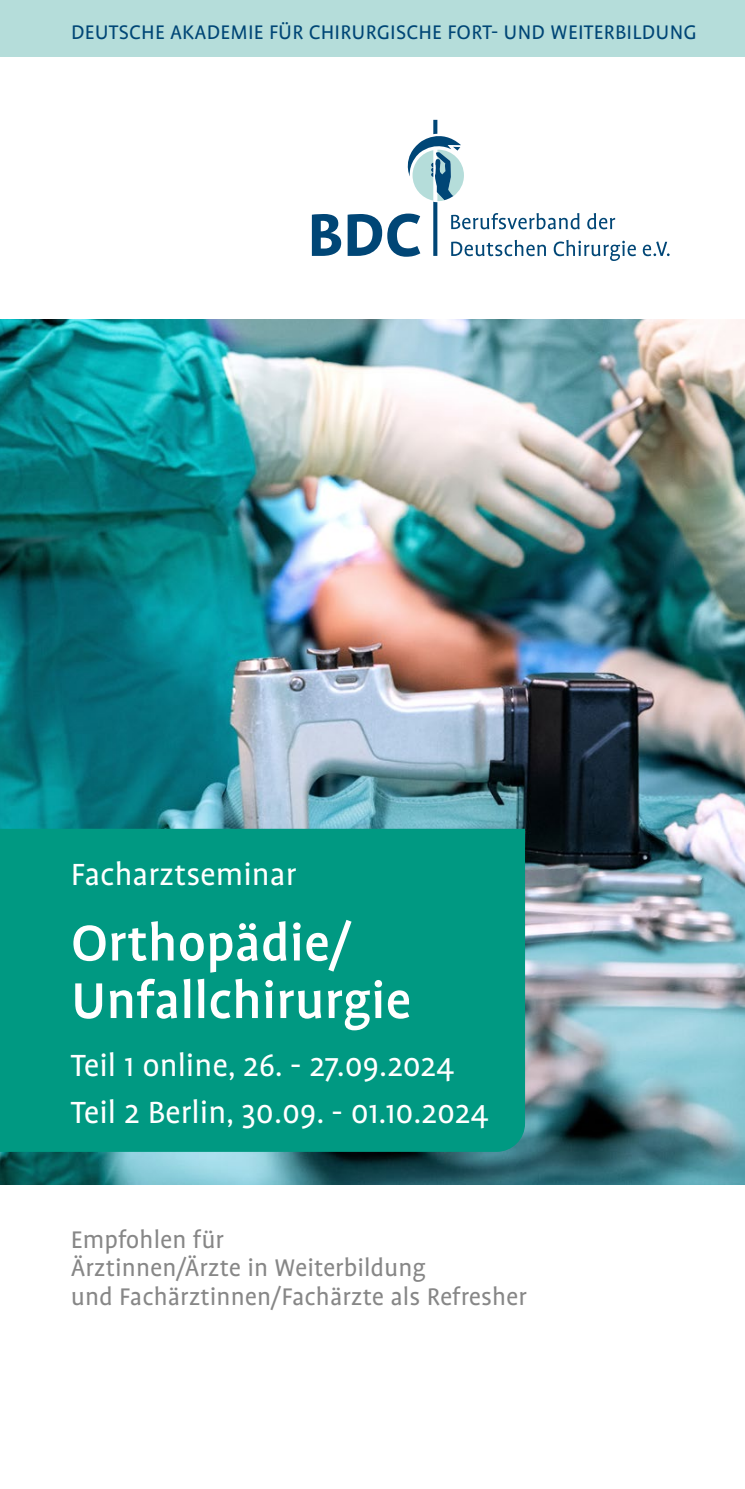
<style>
.page{position:relative;width:745px;height:1489px;background:#fff}
.page>*{position:absolute;margin:0;border:0;box-sizing:border-box;transform-origin:0 0}
.Titel_Seminartitel{font:500 57.5px/57.5px "Profile Pro";color:#fff}
.titel_Stadt_datum{font:35px "Profile Pro";color:#fff}
.Titel_SUB{font:27.5px/28.2px "Profile Pro";color:#878787}
.t1{font:22.5px "Profile Pro";letter-spacing:.01em;color:#004676}
</style>
<div class="page">
<img style="left:0;top:319px;width:744px;height:864px">
<div style="left:0;top:0;width:744px;height:57px;background:#b5ddda"></div>
<div style="left:0;top:828px;width:524px;height:323px;background:#009982"></div>
<svg style="left:312px;top:120px;width:357px;height:141px"></svg>
<p class="t1" style="left:71px;top:20px;width:626px">DEUTSCHE AKADEMIE FÜR CHIRURGISCHE FORT- UND WEITERBILDUNG</p>
<p class="titel_Stadt_datum" style="left:71px;top:855px;width:227px">Facharztseminar</p>
<p class="Titel_Seminartitel" style="left:71px;top:915px;width:341px">Orthopädie/<br>Unfallchirurgie</p>
<p class="titel_Stadt_datum" style="left:71px;top:1045px;width:384px">Teil 1 online, 26. - 27.09.2024</p>
<p class="titel_Stadt_datum" style="left:71px;top:1092px;width:419px">Teil 2 Berlin, 30.09. - 01.10.2024</p>
<p class="Titel_SUB" style="left:71px;top:1226px;width:457px">Empfohlen für<br>Ärztinnen/Ärzte in Weiterbildung<br>und Fachärztinnen/Fachärzte als Refresher</p>
</div>
